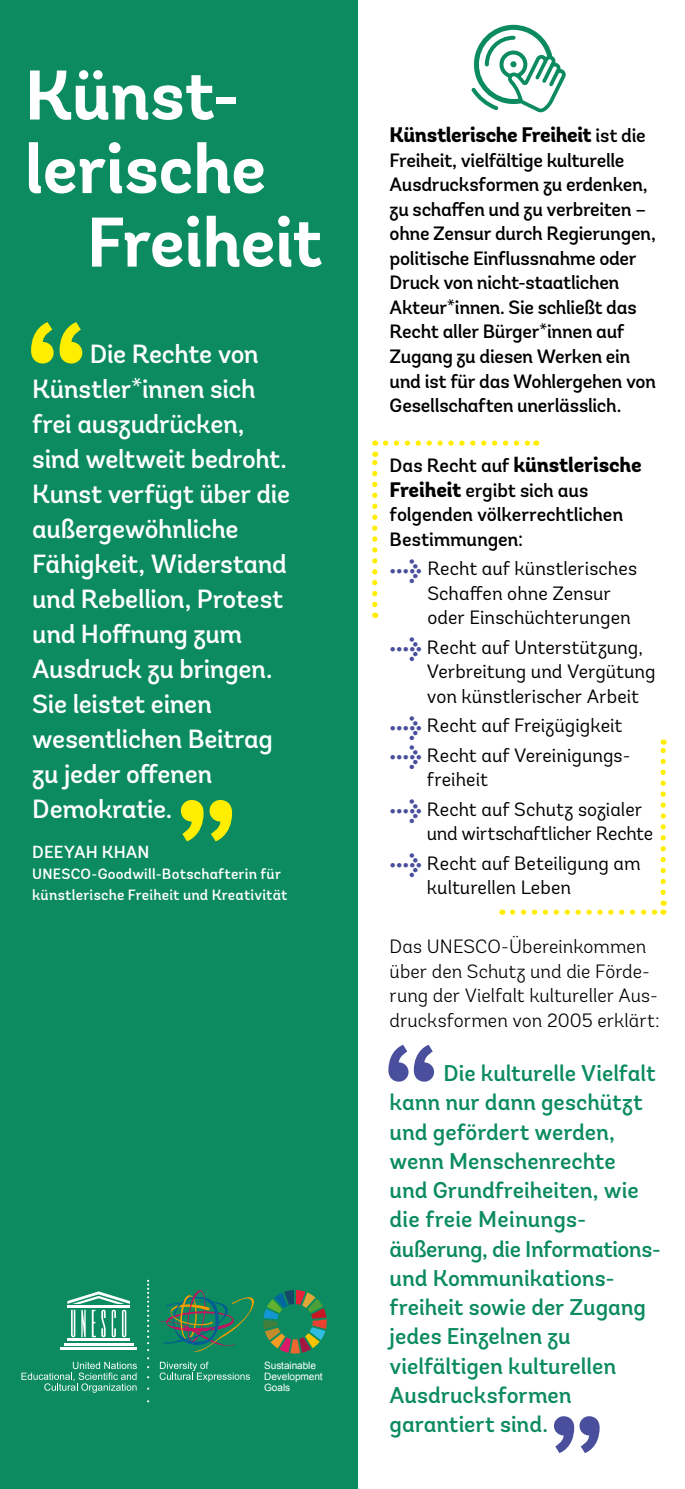
<style>
.page{position:relative;width:685px;height:1489px;background:#fff}
.page>*{position:absolute;margin:0;border:0;box-sizing:border-box;transform-origin:0 0}
.t1{font:700 70px "Andes";letter-spacing:-.01em;color:#fff}
.t2{font:500 26.25px/35px "Andes";letter-spacing:-.015em;color:#fff}
.t3{font:500 22.75px/29.2px "Andes";letter-spacing:-.005em;color:#0b8b5f}
.t4{font:800 21px "Andes";letter-spacing:-.02em;color:#000}
.t5{font:500 19.25px/24.5px "Andes";letter-spacing:-.02em;color:#000}
.t6{font:19.25px/24.5px "Andes";color:#000}
.t7{font:300 19.25px/24.5px "Andes";color:#000}
.t8{font:500 17.5px "Andes";letter-spacing:.01em;color:#fff}
.t9{font:500 14.88px/21px "Andes";letter-spacing:.015em;color:#fff}
.t10{font:10.15px/10.8px "Arial";letter-spacing:-.01em;color:#fff}
.s1{font-weight:500;font-size:19.25px}
.s2{font-weight:800;font-size:21px}
.s3{font-family:"Meta Plus";font-weight:700;font-size:26.25px;color:#494f9d}
</style>
<div class="page">
<svg style="left:388px;top:1044px;width:46px;height:37px"></svg>
<svg style="left:554px;top:1416px;width:45px;height:36px"></svg>
<svg style="left:385px;top:440px;width:151px;height:6px"></svg>
<svg style="left:372px;top:440px;width:5px;height:164px"></svg>
<svg style="left:471px;top:25px;width:94px;height:88px"></svg>
<svg style="left:512px;top:900px;width:152px;height:14px"></svg>
<svg style="left:660px;top:739px;width:5px;height:153px"></svg>
<div style="left:0;top:0;width:357px;height:1488px;background:#0b8b5f"></div>
<svg style="left:31px;top:322px;width:51px;height:41px"></svg>
<svg style="left:181px;top:800px;width:51px;height:41px"></svg>
<svg style="left:147px;top:1279px;width:2px;height:71px"></svg>
<hr style="left:67px;top:1338px;width:63px;height:3px;background:#fff">
<hr style="left:64px;top:1342px;width:69px;height:3px;background:#fff">
<hr style="left:61px;top:1347px;width:76px;height:2px;background:#fff">
<hr style="left:67px;top:1305px;width:63px;height:2px;background:#fff">
<svg style="left:67px;top:1291px;width:63px;height:12px"></svg>
<svg style="left:71px;top:1309px;width:4px;height:28px"></svg>
<svg style="left:81px;top:1309px;width:5px;height:28px"></svg>
<svg style="left:112px;top:1309px;width:4px;height:28px"></svg>
<svg style="left:122px;top:1309px;width:4px;height:28px"></svg>
<svg style="left:92px;top:1309px;width:14px;height:28px"></svg>
<svg style="left:21px;top:1361px;width:116px;height:31px"></svg>
<svg style="left:160px;top:1361px;width:90px;height:20px"></svg>
<svg style="left:157px;top:1290px;width:96px;height:62px"></svg>
<svg style="left:263px;top:1290px;width:64px;height:63px"></svg>
<h1 class="t1" style="left:25px;top:52px;width:217px">Künst-</h1>
<h1 class="t1" style="left:25px;top:125px;width:243px">lerische</h1>
<h1 class="t1" style="left:87px;top:199px;width:237px">Freiheit</h1>
<p class="t2" style="left:32px;top:337px;width:259px;text-indent:57px">Die Rechte von<br>Künstler*innen sich frei auszudrücken, sind weltweit bedroht.<br>Kunst verfügt über die außergewöhnliche<br>Fähigkeit, Widerstand und Rebellion, Protest und Hoffnung zum<br>Ausdruck zu bringen.<br>Sie leistet einen wesentlichen Beitrag zu jeder offenen<br>Demokratie.</p>
<p class="t8" style="left:32px;top:841px;width:119px">DEEYAH KHAN</p>
<p class="t9" style="left:32px;top:863px;width:257px">UNESCO-Goodwill-Botschafterin für künstlerische Freiheit und Kreativität</p>
<p class="t10" style="left:264px;top:1359px;width:60px">Sustainable<br>Development<br>Goals</p>
<p class="t4" style="left:389px;top:122px;width:257px">Künstlerische Freiheit <span class="s1">ist die</span></p>
<p class="t5" style="left:389px;top:148px;width:268px">Freiheit, vielfältige kulturelle<br>Ausdrucksformen zu erdenken, zu schaffen und zu verbreiten – ohne Zensur durch Regierungen, politische Einflussnahme oder<br>Druck von nicht-staatlichen<br>Akteur*innen. Sie schließt das<br>Recht aller Bürger*innen auf<br>Zugang zu diesen Werken ein und ist für das Wohlergehen von<br>Gesellschaften unerlässlich.</p>
<p class="t4" style="left:389px;top:452px;width:254px"><span class="s1">Das Recht auf</span> künstlerische</p>
<p class="t5" style="left:389px;top:478px;width:235px"><span class="s2">Freiheit</span> ergibt sich aus folgenden völkerrechtlichen<br>Bestimmungen:</p>
<p class="t6" style="left:427px;top:556px;width:211px;text-indent:-38px"><span class="s3">&gt;</span> Recht auf künstlerisches<br>Schaffen ohne Zensur oder Einschüchterungen</p>
<p class="t6" style="left:427px;top:635px;width:230px;text-indent:-37px"><span class="s3">&gt;</span> Recht auf Unterstützung,<br>Verbreitung und Vergütung von künstlerischer Arbeit</p>
<p class="t6" style="left:389px;top:711px;width:242px;line-height:29.4px"><span class="s3">&gt;</span> Recht auf Freizügigkeit <span class="s3">&gt;</span> Recht auf Vereinigungs-</p>
<p class="t6" style="left:389px;top:765px;width:254px;line-height:29.4px;text-indent:37px">freiheit<br><span class="s3">&gt;</span> Recht auf Schutz sozialer</p>
<p class="t6" style="left:389px;top:819px;width:265px;line-height:29.4px;text-indent:37px">und wirtschaftlicher Rechte <span class="s3">&gt;</span> Recht auf Beteiligung am</p>
<p class="t6" style="left:427px;top:875px;width:146px">kulturellen Leben</p>
<p class="t7" style="left:389px;top:934px;width:271px">Das UNESCO-Übereinkommen über den Schutz und die Förde&shy;rung der Vielfalt kultureller Aus&shy;drucksformen von 2005 erklärt:</p>
<p class="t3" style="left:389px;top:1058px;width:273px;text-indent:54px">Die kulturelle Vielfalt kann nur dann geschützt und gefördert werden, wenn Menschenrechte<br>und Grundfreiheiten, wie die freie Meinungs&shy;äußerung, die Informations&shy;und Kommunikations&shy;freiheit sowie der Zugang jedes Einzelnen zu vielfältigen kulturellen<br>Ausdrucksformen garantiert sind.</p>
</div>
